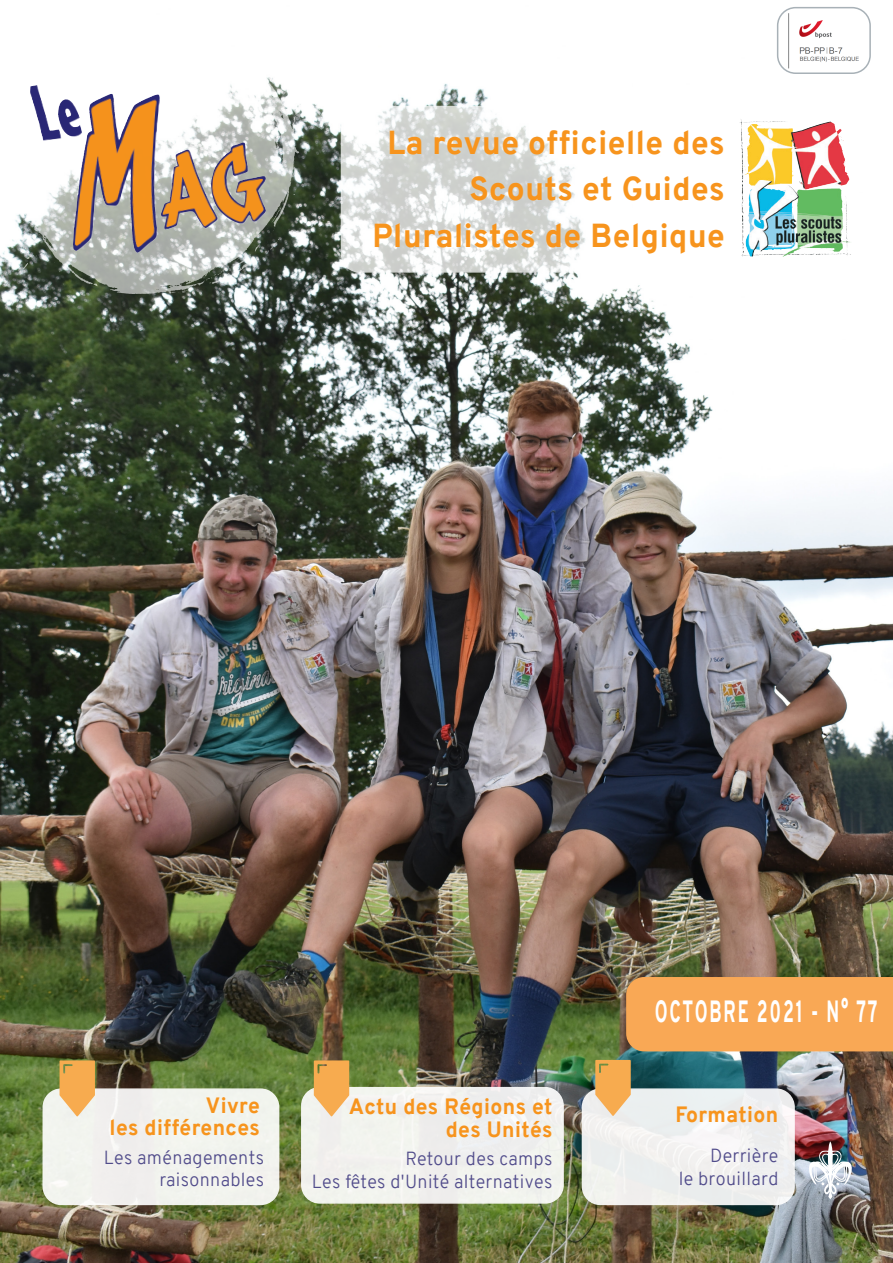
<style>
.page{position:relative;width:893px;height:1263px;background:#fff}
.page>*{position:absolute;margin:0;border:0;box-sizing:border-box;transform-origin:0 0}
.t1{font:800 32.4px "Overpass";letter-spacing:.02em;color:#f7941d}
.Contenu_applat_1{font:800 30px "Overpass";letter-spacing:.1em;color:#fff;scale:.6 1}
.t2{font:800 21.6px "Overpass";letter-spacing:.02em;color:#f7941d}
.t3{font:300 18.6px/22.5px "Overpass";letter-spacing:.02em;color:#514c8b;text-align:right}
</style>
<div class="page">
<img style="left:0;top:7px;width:893px;height:1256px">
<div style="left:43px;top:1089px;width:236px;height:115px;background:#f1f3ee;border-radius:18px"></div>
<div style="left:43px;top:1088px;width:236px;height:117px;border:2px solid #fff;border-radius:18px"></div>
<div style="left:302px;top:1088px;width:261px;height:115px;background:#f1f2ee;border-radius:18px"></div>
<div style="left:301px;top:1087px;width:263px;height:117px;border:2px solid #fff;border-radius:18px"></div>
<div style="left:582px;top:1089px;width:212px;height:115px;background:#eeefef;border-radius:18px"></div>
<div style="left:582px;top:1088px;width:213px;height:117px;border:2px solid #fff;border-radius:18px"></div>
<img style="left:0;top:9px;width:302px;height:290px">
<img style="left:30px;top:85px;width:79px;height:167px">
<svg style="left:341px;top:107px;width:417px;height:165px"></svg>
<div style="left:341px;top:106px;width:418px;height:167px;border:2px solid #fff;border-radius:18px"></div>
<img style="left:740px;top:119px;width:45px;height:9px">
<img style="left:809px;top:1141px;width:43px;height:58px">
<svg style="left:60px;top:1060px;width:35px;height:56px"></svg>
<svg style="left:314px;top:1060px;width:35px;height:56px"></svg>
<svg style="left:595px;top:1060px;width:36px;height:56px"></svg>
<div style="left:626px;top:977px;width:267px;height:74px;background:#f9a855"></div>
<img style="left:780px;top:8px;width:86px;height:63px">
<div style="left:777px;top:7px;width:94px;height:67px;border:2px solid #a8b1b7;border-radius:18px"></div>
<p class="t1" style="left:387px;top:119px;width:339px">La revue officielle des</p>
<p class="t1" style="left:469px;top:166px;width:257px">Scouts et Guides</p>
<p class="t1" style="left:373px;top:212px;width:354px">Pluralistes de Belgique</p>
<p class="t2" style="left:206px;top:1090px;width:55px">Vivre</p>
<p class="t2" style="left:110px;top:1112px;width:152px">les différences</p>
<p class="Contenu_applat_1" style="left:655px;top:990px;width:372px">OCTOBRE 2021 - N° 77</p>
<p class="t2" style="left:349px;top:1091px;width:205px">Actu des Régions et</p>
<p class="t2" style="left:675px;top:1099px;width:104px">Formation</p>
<p class="t2" style="left:446px;top:1114px;width:108px">des Unités</p>
<p class="t3" style="left:104px;top:1146px;width:162px">Les aménagements raisonnables</p>
<p class="t3" style="left:710px;top:1144px;width:70px">Derrière</p>
<p class="t3" style="left:405px;top:1148px;width:149px">Retour des camps</p>
<p class="t3" style="left:312px;top:1170px;width:242px">Les fêtes d'Unité alternatives</p>
<p class="t3" style="left:679px;top:1167px;width:101px">le brouillard</p>
</div>
